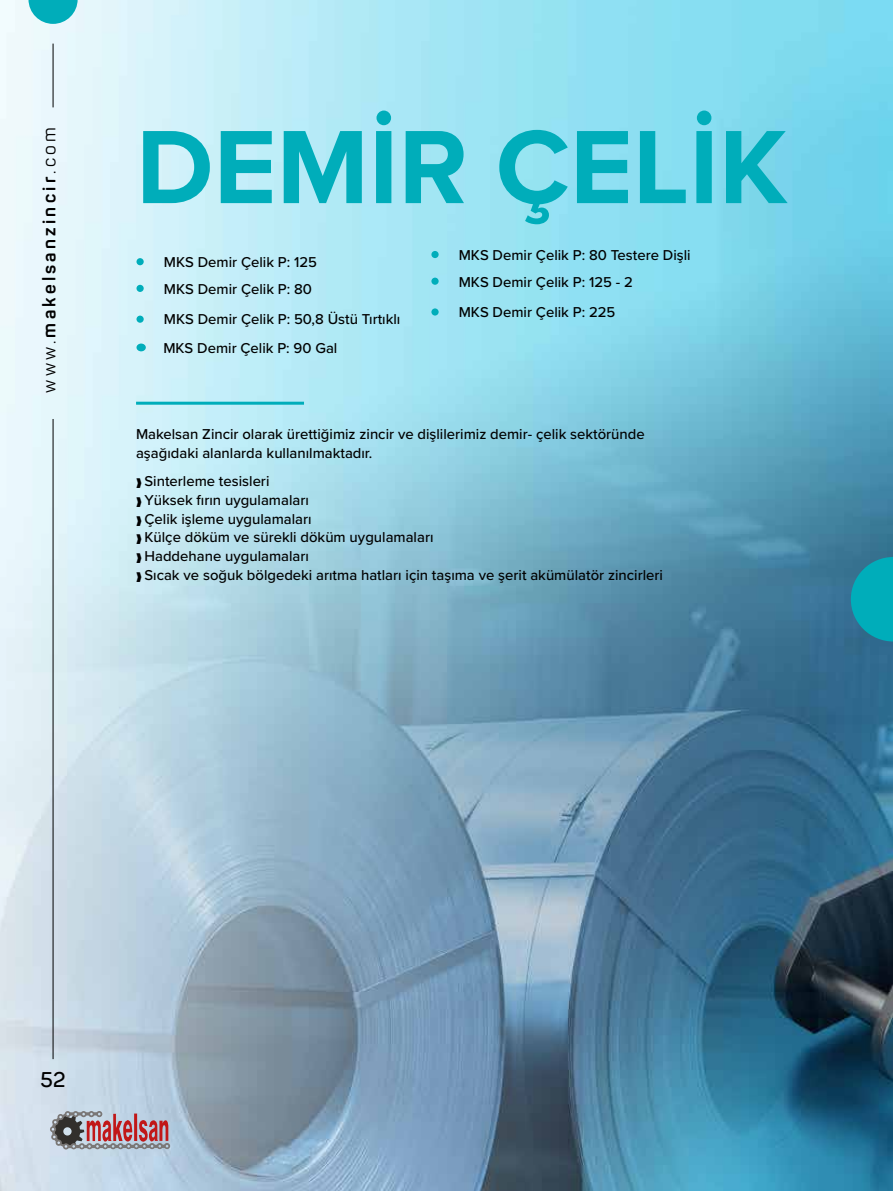
<style>
.page{position:relative;width:893px;height:1191px;background:#fff}
.page>*{position:absolute;margin:0;border:0;box-sizing:border-box;transform-origin:0 0}
.t1{font:700 108px "Proxima Nova";color:#00adba}
.t2{font:600 21px "Panton";color:#000}
.t3{font:700 18px "Panton";letter-spacing:.18em;color:#000}
.t4{font:500 14.85px/18.9px "Proxima Nova";color:#000}
.s1{font-weight:400}
</style>
<div class="page">
<img style="left:0;top:0;width:893px;height:1191px">
<svg style="left:44px;top:1111px;width:126px;height:38px;background:#a78c94"></svg>
<svg style="left:851px;top:557px;width:42px;height:84px;background:#0b9fb0"></svg>
<hr style="left:136px;top:402px;width:168px;height:3px;background:#00adba">
<div style="left:136px;top:258px;width:8px;height:7px;background:#00adba;border-radius:50%"></div>
<div style="left:431px;top:251px;width:8px;height:7px;background:#00adba;border-radius:50%"></div>
<div style="left:136px;top:315px;width:8px;height:8px;background:#00adba;border-radius:50%"></div>
<div style="left:431px;top:308px;width:8px;height:7px;background:#00adba;border-radius:50%"></div>
<div style="left:136px;top:285px;width:8px;height:7px;background:#00adba;border-radius:50%"></div>
<div style="left:431px;top:278px;width:8px;height:7px;background:#00adba;border-radius:50%"></div>
<div style="left:136px;top:343px;width:10px;height:8px;background:#00adba;border-radius:50%"></div>
<hr style="left:53px;top:419px;width:1px;height:640px;background:#000">
<hr style="left:53px;top:44px;width:1px;height:63px;background:#000">
<svg style="left:28px;top:0;width:50px;height:24px"></svg>
<svg style="left:137px;top:478px;width:4px;height:9px"></svg>
<svg style="left:137px;top:497px;width:4px;height:9px"></svg>
<svg style="left:137px;top:515px;width:4px;height:10px"></svg>
<svg style="left:137px;top:534px;width:4px;height:10px"></svg>
<svg style="left:137px;top:553px;width:4px;height:10px"></svg>
<svg style="left:137px;top:572px;width:4px;height:10px"></svg>
<p class="t3" style="left:38px;top:393px;width:267px;rotate:-90deg"><span class="s1">www.</span>makelsanzincir<span class="s1">.com</span></p>
<h1 class="t1" style="left:136px;top:87px;width:653px">DEMİR ÇELİK</h1>
<p class="t4" style="left:164px;top:252px;width:155px">MKS Demir Çelik P: 125</p>
<p class="t4" style="left:164px;top:279px;width:150px">MKS Demir Çelik P: 80</p>
<p class="t4" style="left:459px;top:244px;width:233px">MKS Demir Çelik P: 80 Testere Dişli</p>
<p class="t4" style="left:459px;top:272px;width:176px">MKS Demir Çelik P: 125 - 2</p>
<p class="t4" style="left:164px;top:309px;width:238px">MKS Demir Çelik P: 50,8 Üstü Tırtıklı</p>
<p class="t4" style="left:459px;top:302px;width:158px">MKS Demir Çelik P: 225</p>
<p class="t4" style="left:163px;top:338px;width:176px">MKS Demir Çelik P: 90 Gal</p>
<p class="t4" style="left:136px;top:424px;width:510px">Makelsan Zincir olarak ürettiğimiz zincir ve dişlilerimiz demir- çelik sektöründe aşağıdaki alanlarda kullanılmaktadır.</p>
<p class="t4" style="left:144px;top:471px;width:520px">Sinterleme tesisleri<br>Yüksek fırın uygulamaları<br>Çelik işleme uygulamaları<br>Külçe döküm ve sürekli döküm uygulamaları<br>Haddehane uygulamaları<br>Sıcak ve soğuk bölgedeki arıtma hatları için taşıma ve şerit akümülatör zincirleri</p>
<h2 class="t2" style="left:41px;top:1067px;width:26px">52</h2>
</div>
